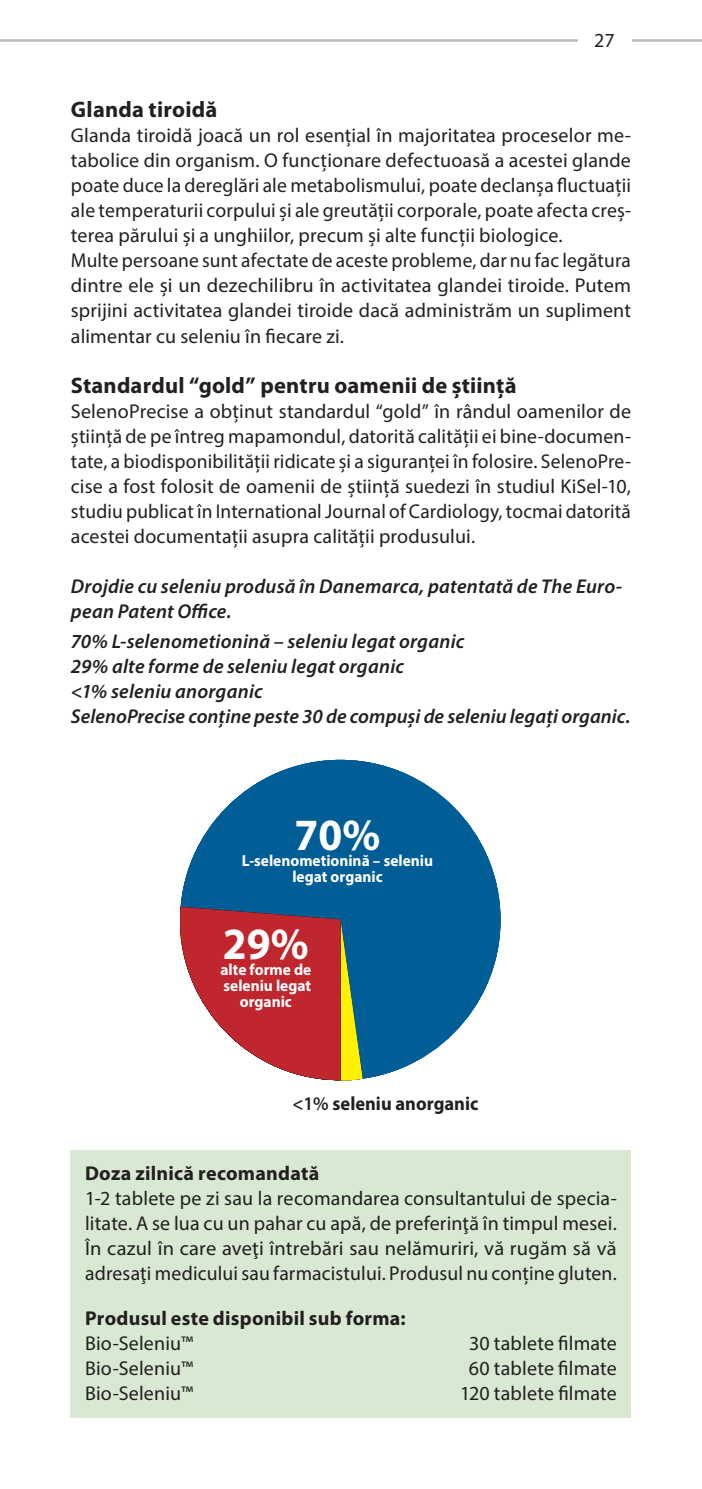
<style>
.page{position:relative;width:702px;height:1489px;background:#fff}
.page>*{position:absolute;margin:0;border:0;box-sizing:border-box;transform-origin:0 0}
.t1{font:700 44.75px "Myriad Pro";color:#fff;scale:.96 1}
.t2{font:700 22.5px "Myriad Pro";letter-spacing:.01em;color:#231f20}
.t3{font:20px/25px "Myriad Pro";letter-spacing:.005em;color:#231f20;text-align:justify}
.t4{font:italic 600 20px/25px "Myriad Pro";letter-spacing:.01em;color:#231f20}
.t5{font:700 20px "Myriad Pro";letter-spacing:.01em;color:#231f20}
.t6{font:700 19.25px "Myriad Pro";color:#231f20;scale:.96 1}
.t7{font:700 16px/16px "Myriad Pro";color:#fff;text-align:center;scale:.96 1}
.s1{font-weight:600}
</style>
<div class="page">
<hr style="left:0;top:39px;width:702px;height:3px;background:#231f20">
<div style="left:578px;top:32px;width:53px;height:47px;background:#fff"></div>
<div style="left:180px;top:759px;width:320px;height:321px;background:#005d95;border-radius:50%"></div>
<svg style="left:180px;top:906px;width:182px;height:174px"></svg>
<div style="left:71px;top:1150px;width:560px;height:267px;background:#d8e8d3"></div>
<p class="t3" style="left:594px;top:28px;width:22px">27</p>
<p class="t2" style="left:71px;top:95px;width:148px">Glanda tiroidă</p>
<p class="t3" style="left:71px;top:123px;width:561px;text-align:left">Glanda tiroidă joacă un rol esențial în majoritatea proceselor me&shy;tabolice din organism. O funcționare defectuoasă a acestei glande poate duce la dereglări ale metabolismului, poate declanșa fluctuații ale temperaturii corpului și ale greutății corporale, poate afecta creș&shy;terea părului și a unghiilor, precum și alte funcții biologice.<br>Multe persoane sunt afectate de aceste probleme, dar nu fac legătura dintre ele și un dezechilibru în activitatea glandei tiroide. Putem sprijini activitatea glandei tiroide dacă administrăm un supliment alimentar cu seleniu în fiecare zi.</p>
<p class="t2" style="left:71px;top:370px;width:447px">Standardul “gold” pentru oamenii de știință</p>
<p class="t3" style="left:71px;top:398px;width:561px">SelenoPrecise a obținut standardul “gold” în rândul oamenilor de știință de pe întreg mapamondul, datorită calității ei bine-documen&shy;tate, a biodisponibilității ridicate și a siguranței în folosire. SelenoPre&shy;cise a fost folosit de oamenii de știință suedezi în studiul KiSel-10, studiu publicat în International Journal of Cardiology, tocmai datorită acestei documentații asupra calității produsului.</p>
<p class="t4" style="left:71px;top:573px;width:552px">Drojdie cu seleniu produsă în Danemarca, patentată de The Euro&shy;pean Patent Office.</p>
<p class="t4" style="left:71px;top:628px;width:561px">70% L-selenometionină – seleniu legat organic<br>29% alte forme de seleniu legat organic<br>&lt;1% seleniu anorganic<br>SelenoPrecise conține peste 30 de compuși de seleniu legați organic.</p>
<h1 class="t1" style="left:294px;top:806px;width:91px">70%</h1>
<p class="t7" style="left:292px;top:868px;width:95px">legat organic</p>
<p class="t7" style="left:242px;top:852px;width:201px">L-selenometionină – seleniu</p>
<h1 class="t1" style="left:223px;top:914px;width:91px">29%</h1>
<p class="t7" style="left:223px;top:977px;width:93px">seleniu legat organic</p>
<p class="t7" style="left:220px;top:961px;width:96px">alte forme de</p>
<p class="t6" style="left:292px;top:1090px;width:195px"><span class="s1">&lt;1%</span> seleniu anorganic</p>
<p class="t5" style="left:85px;top:1160px;width:236px">Doza zilnică recomandată</p>
<p class="t3" style="left:85px;top:1185px;width:533px">1-2 tablete pe zi sau la recomandarea consultantului de specia&shy;litate. A se lua cu un pahar cu apă, de preferinţă în timpul mesei.<br>În cazul în care aveţi întrebări sau nelămuriri, vă rugăm să vă adresaţi medicului sau farmacistului. Produsul nu conține gluten.</p>
<p class="t5" style="left:85px;top:1305px;width:322px">Produsul este disponibil sub forma:</p>
<p class="t3" style="left:85px;top:1330px;width:110px">Bio-Seleniu™</p>
<p class="t3" style="left:469px;top:1330px;width:149px">30 tablete filmate</p>
<p class="t3" style="left:85px;top:1355px;width:110px">Bio-Seleniu™</p>
<p class="t3" style="left:469px;top:1355px;width:150px">60 tablete filmate</p>
<p class="t3" style="left:85px;top:1380px;width:110px">Bio-Seleniu™</p>
<p class="t3" style="left:460px;top:1380px;width:158px">120 tablete filmate</p>
</div>
